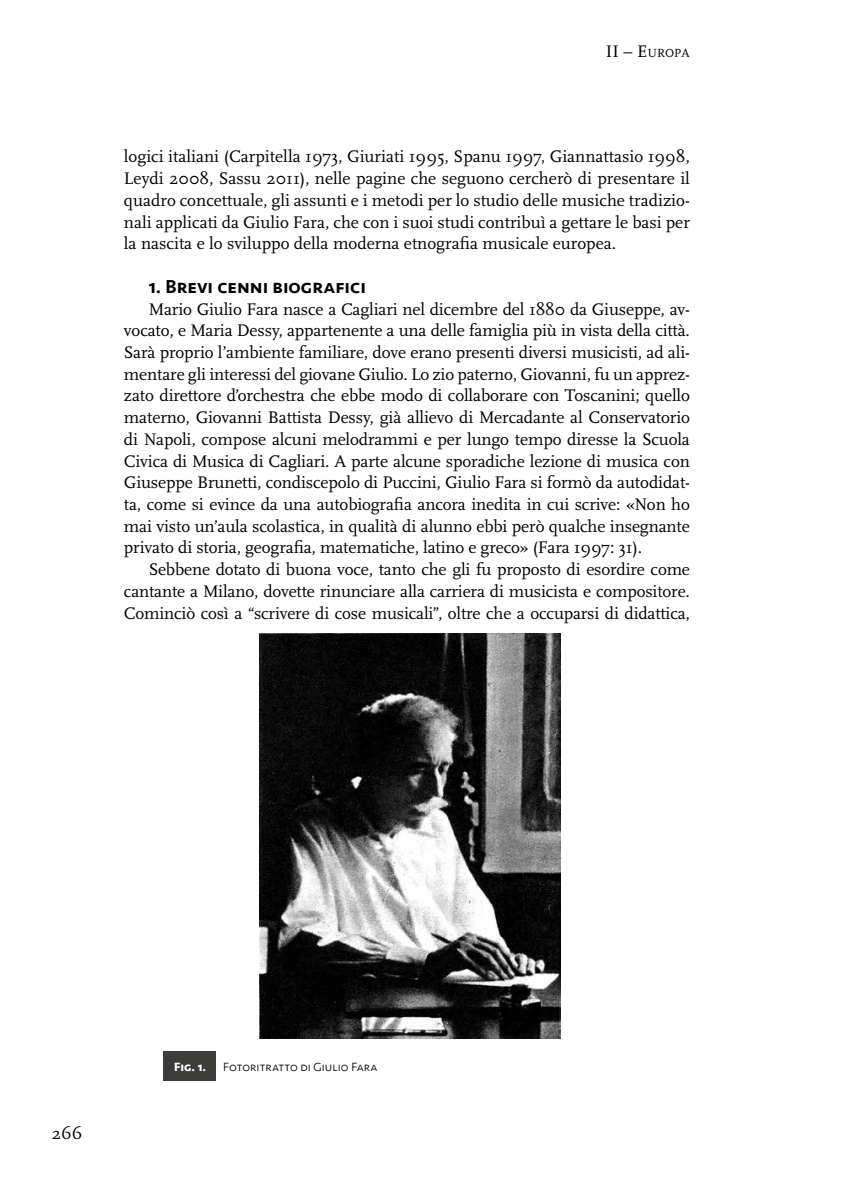
<style>
.page{position:relative;width:844px;height:1191px;background:#fff}
.page>*{position:absolute;margin:0;border:0;box-sizing:border-box;transform-origin:0 0}
.t1{font:500 19.25px "Seravek";color:#000}
.t2{font:17.5px/21.7px "Scala Pro";letter-spacing:-.01em;color:#000;text-align:justify}
.t3{font:17.5px "Scala";color:#000}
.t4{font:300 12.25px "Seravek";color:#000}
.t5{font:12.25px "Scala";color:#000}
.t6{font:700 12.25px "Seravek";color:#fff}
.s1{font-size:17.5px}
</style>
<div class="page">
<div style="left:164px;top:1050px;width:52px;height:30px;background:#3c3c3b"></div>
<img style="left:259px;top:634px;width:301px;height:404px">
<p class="t5" style="left:605px;top:46px;width:86px"><span class="s1">II – E</span> UROPA</p>
<p class="t2" style="left:124px;top:146px;width:567px">logici italiani (Carpitella 1973, Giuriati 1995, Spanu 1997, Giannattasio 1998, Leydi 2008, Sassu 2011), nelle pagine che seguono cercherò di presentare il quadro concettuale, gli assunti e i metodi per lo studio delle musiche tradizio&shy;nali applicati da Giulio Fara, che con i suoi studi contribuì a gettare le basi per la nascita e lo sviluppo della moderna etnografia musicale europea.</p>
<p class="t1" style="left:149px;top:274px;width:219px">1. Brevi cenni biografici</p>
<p class="t2" style="left:124px;top:298px;width:567px;text-indent:25px">Mario Giulio Fara nasce a Cagliari nel dicembre del 1880 da Giuseppe, av&shy;vocato, e Maria Dessy, appartenente a una delle famiglia più in vista della città.<br>Sarà proprio l’ambiente familiare, dove erano presenti diversi musicisti, ad ali&shy;mentare gli interessi del giovane Giulio. Lo zio paterno, Giovanni, fu un apprez&shy;zato direttore d’orchestra che ebbe modo di collaborare con Toscanini; quello materno, Giovanni Battista Dessy, già allievo di Mercadante al Conservatorio di Napoli, compose alcuni melodrammi e per lungo tempo diresse la Scuola Civica di Musica di Cagliari. A parte alcune sporadiche lezione di musica con Giuseppe Brunetti, condiscepolo di Puccini, Giulio Fara si formò da autodidat&shy;ta, come si evince da una autobiografia ancora inedita in cui scrive: «Non ho mai visto un’aula scolastica, in qualità di alunno ebbi però qualche insegnante privato di storia, geografia, matematiche, latino e greco» (Fara 1997: 31).</p>
<p class="t2" style="left:124px;top:559px;width:567px;text-indent:25px">Sebbene dotato di buona voce, tanto che gli fu proposto di esordire come cantante a Milano, dovette rinunciare alla carriera di musicista e compositore.<br>Cominciò così a “scrivere di cose musicali”, oltre che a occuparsi di didattica,</p>
<p class="t3" style="left:52px;top:1123px;width:32px">266</p>
<p class="t6" style="left:174px;top:1056px;width:33px">Fig. 1.</p>
<p class="t4" style="left:223px;top:1059px;width:156px">Fotoritratto di Giulio Fara</p>
</div>
